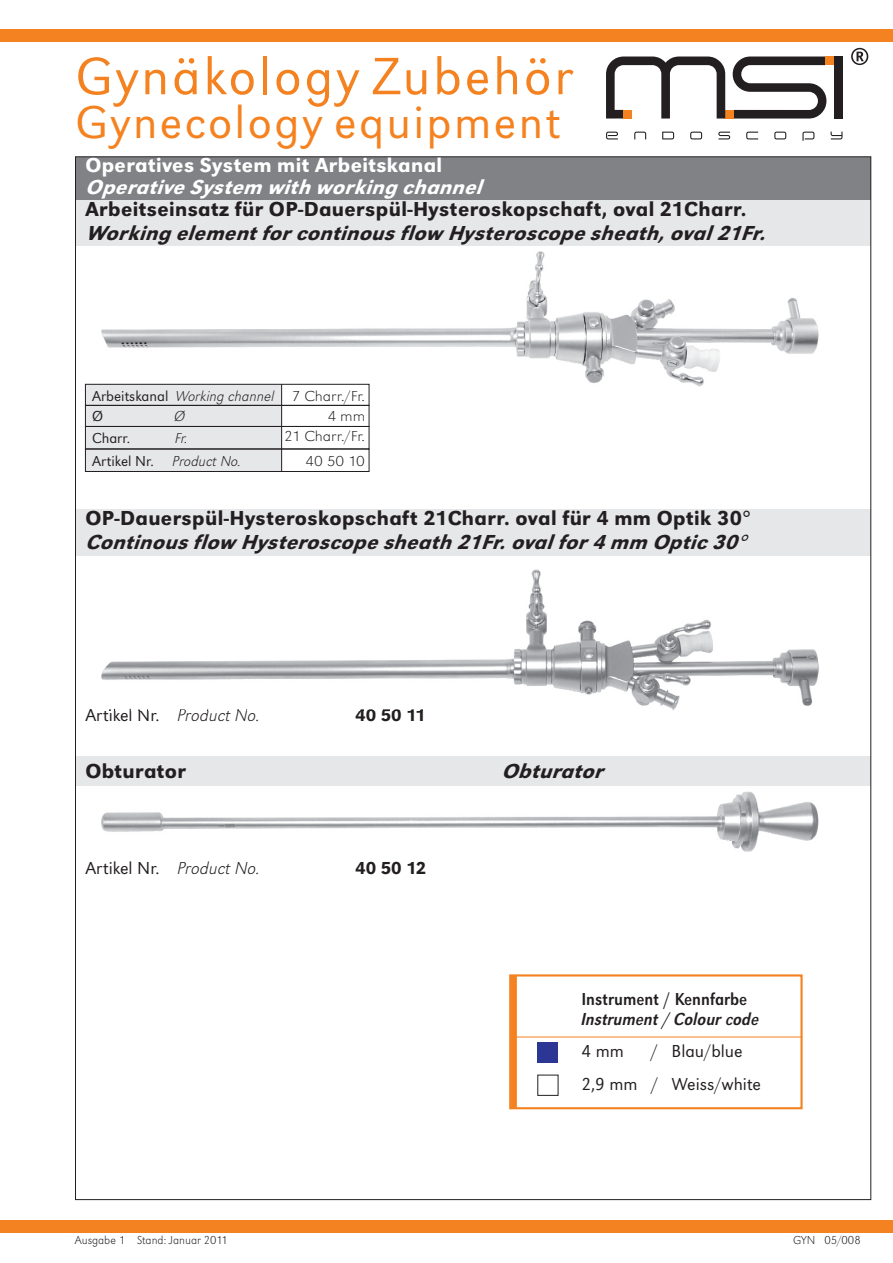
<style>
.page{position:relative;width:893px;height:1263px;background:#fff}
.page>*{position:absolute;margin:0;border:0;box-sizing:border-box;transform-origin:0 0}
.t1{font:54.6px "URW Grotesk T Ligh";letter-spacing:.05em;color:#f58220}
.t2{font:47.7px "URW Grotesk T Ligh";letter-spacing:.05em;color:#f58220}
.t3{font:500 21px "URW Grotesk T";letter-spacing:.02em;color:#231f20}
.t4{font:italic 500 21px "URW Grotesk T";letter-spacing:.02em;color:#231f20}
.t5{font:italic 500 21px "URW Grotesk T";letter-spacing:.02em;color:#fff}
.t6{font:500 21px "URW Grotesk T";letter-spacing:.02em;color:#fff}
.t7{font:18px/32.4px "URW Grotesk T Ligh";color:#231f20}
.t8{font:18px "URW Grotesk T Regu Extr Narr,Italic";color:#231f20}
.t9{font:18px "URW Grotesk T Regu Extr Narr";color:#231f20}
.t10{font:500 18px "URW Grotesk T";color:#231f20}
.t11{font:15px "URW Grotesk T Extr Ligh,Italic";color:#231f20}
.t12{font:15px "URW Grotesk T Ligh";color:#231f20}
.t13{font:15px "URW Grotesk T Extr Ligh Extr Wide";color:#231f20}
.t14{font:12px "URW Grotesk T Extr Ligh";color:#231f20}
.s1{font-family:"URW Grotesk T Ligh"}
.s2{font-family:"URW Grotesk T Extr Ligh Extr Wide"}
.s3{font-family:"URW Grotesk T Extr Ligh,Italic"}
</style>
<div class="page">
<img style="left:102px;top:251px;width:716px;height:135px">
<div style="left:75px;top:199px;width:796px;height:47px;background:#e6e7e9"></div>
<div style="left:75px;top:509px;width:796px;height:47px;background:#e6e7e9"></div>
<div style="left:75px;top:157px;width:796px;height:42px;background:#808285"></div>
<div style="left:0;top:30px;width:893px;height:12px;background:#f58220"></div>
<div style="left:0;top:1220px;width:893px;height:12px;background:#f58220"></div>
<svg style="left:606px;top:132px;width:236px;height:9px"></svg>
<svg style="left:851px;top:48px;width:17px;height:17px"></svg>
<svg style="left:733px;top:57px;width:93px;height:62px"></svg>
<div style="left:834px;top:57px;width:8px;height:62px;background:#231f20"></div>
<div style="left:725px;top:110px;width:9px;height:9px;background:#f58220"></div>
<svg style="left:606px;top:57px;width:119px;height:62px"></svg>
<div style="left:623px;top:110px;width:9px;height:8px;background:#f58220"></div>
<div style="left:825px;top:57px;width:9px;height:8px;background:#f58220"></div>
<div style="left:75px;top:756px;width:796px;height:30px;background:#e6e7e9"></div>
<img style="left:102px;top:792px;width:716px;height:59px">
<img style="left:102px;top:570px;width:716px;height:140px">
<hr style="left:516px;top:1037px;width:286px;height:1px;background:#f58220">
<div style="left:509px;top:974px;width:294px;height:135px;border:2px solid #f58220"></div>
<svg style="left:511px;top:975px;width:6px;height:133px"></svg>
<div style="left:538px;top:1043px;width:20px;height:20px;background:#2c3695"></div>
<div style="left:85px;top:384px;width:197px;height:87px;background:#e6e7e9"></div>
<div style="left:85px;top:426px;width:284px;height:23px;border:1px solid #231f20"></div>
<div style="left:85px;top:449px;width:284px;height:23px;border:1px solid #231f20"></div>
<hr style="left:281px;top:384px;width:1px;height:88px;background:#231f20">
<div style="left:85px;top:405px;width:284px;height:22px;border:1px solid #231f20"></div>
<div style="left:85px;top:384px;width:284px;height:21px;border:1px solid #231f20"></div>
<h1 class="t1" style="left:76px;top:52px;width:499px">Gynäkology Zubehör</h1>
<h2 class="t2" style="left:76px;top:102px;width:486px">Gynecology equipment</h2>
<p class="t6" style="left:85px;top:156px;width:358px">Operatives System mit Arbeitskanal</p>
<p class="t5" style="left:85px;top:178px;width:397px">Operative System with working channel</p>
<p class="t3" style="left:85px;top:200px;width:662px">Arbeitseinsatz für OP-Dauerspül-Hysteroskopschaft, oval 21Charr.</p>
<p class="t4" style="left:85px;top:224px;width:681px">Working element for continous flow Hysteroscope sheath, oval 21Fr.</p>
<p class="t11" style="left:92px;top:389px;width:274px"><span class="s1">Arbeitskanal</span> Working channel <span class="s2">7 Charr./Fr.</span></p>
<p class="t12" style="left:92px;top:409px;width:13px">Ø</p>
<p class="t11" style="left:175px;top:409px;width:12px">Ø</p>
<p class="t13" style="left:328px;top:409px;width:39px">4 mm</p>
<p class="t12" style="left:92px;top:431px;width:40px">Charr.</p>
<p class="t11" style="left:175px;top:431px;width:14px">Fr.</p>
<p class="t13" style="left:284px;top:430px;width:82px">21 Charr./Fr.</p>
<p class="t12" style="left:92px;top:454px;width:151px">Artikel Nr. <span class="s3">Product No.</span></p>
<p class="t13" style="left:306px;top:454px;width:61px">40 50 10</p>
<p class="t3" style="left:85px;top:509px;width:667px">OP-Dauerspül-Hysteroskopschaft 21Charr. oval für 4 mm Optik 30°</p>
<p class="t4" style="left:85px;top:533px;width:662px">Continous flow Hysteroscope sheath 21Fr. oval for 4 mm Optic 30°</p>
<p class="t7" style="left:85px;top:700px;width:176px">Artikel Nr. <span class="s3">Product No.</span></p>
<p class="t10" style="left:355px;top:707px;width:72px">40 50 11</p>
<p class="t3" style="left:85px;top:762px;width:102px">Obturator</p>
<p class="t4" style="left:501px;top:762px;width:102px">Obturator</p>
<p class="t7" style="left:85px;top:853px;width:176px">Artikel Nr. <span class="s3">Product No.</span></p>
<p class="t10" style="left:355px;top:860px;width:73px">40 50 12</p>
<p class="t9" style="left:581px;top:991px;width:167px">Instrument / Kennfarbe</p>
<p class="t8" style="left:581px;top:1011px;width:180px">Instrument / Colour code</p>
<p class="t7" style="left:581px;top:1036px;width:44px">4 mm</p>
<p class="t7" style="left:581px;top:1036px;width:181px;text-indent:70px">/ Blau/blue<br>2,9 mm / Weiss/white</p>
<p class="t14" style="left:75px;top:1234px;width:154px">Ausgabe 1 Stand: Januar 2011</p>
<p class="t14" style="left:793px;top:1234px;width:69px">GYN 05/008</p>
</div>
